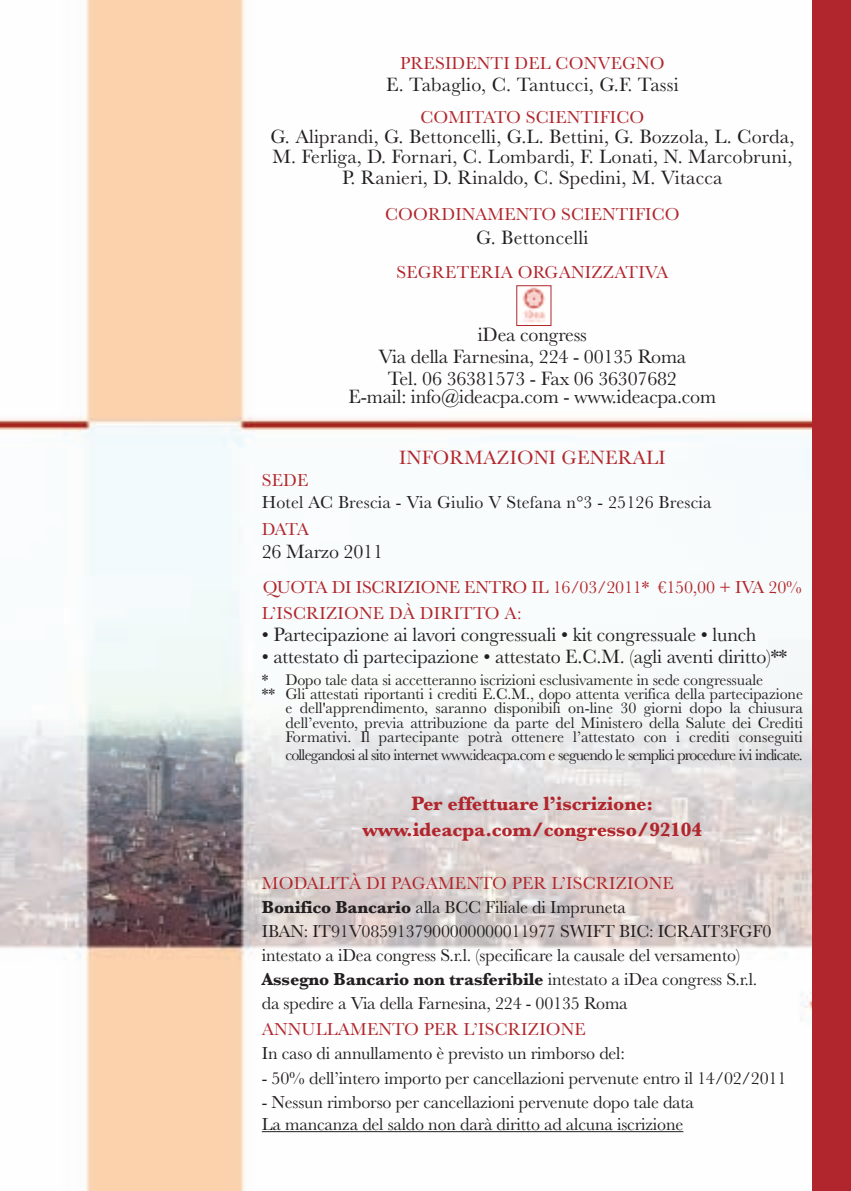
<style>
.page{position:relative;width:851px;height:1191px;background:#fff}
.page>*{position:absolute;margin:0;border:0;box-sizing:border-box;transform-origin:0 0}
.t1{font:20px/22.2px "Baskerville";letter-spacing:-.01em;color:#231f20;text-align:center}
.t2{font:20px/20.2px "Baskerville";letter-spacing:.01em;color:#231f20;text-align:center}
.t3{font:700 20px/26.2px "Baskerville";letter-spacing:-.01em;color:#b1262c;text-align:center}
.t4{font:20px "Baskerville";letter-spacing:.01em;color:#b1262c}
.t5{font:18px/24.2px "Baskerville";letter-spacing:-.01em;color:#231f20}
.t6{font:18px "Baskerville";letter-spacing:.01em;color:#b1262c}
.t7{font:18px/26.2px "Baskerville";letter-spacing:-.01em;color:#b1262c}
.t8{font:18px "Baskerville";letter-spacing:.01em;color:#231f20}
.t9{font:16px "Baskerville";letter-spacing:-.005em;color:#231f20}
.t10{font:16px "Baskerville";letter-spacing:-.05em;color:#231f20}
.s1{color:#b1262c}
.s2{font-weight:700}
</style>
<div class="page">
<img style="left:0;top:0;width:812px;height:1191px">
<div style="left:812px;top:0;width:38px;height:1191px;background:#b1262c"></div>
<hr style="left:262px;top:1131px;width:421px;height:1px;background:#231f20">
<img style="left:518px;top:287px;width:31px;height:37px">
<div style="left:516px;top:285px;width:35px;height:41px;border:1px solid #b1262c"></div>
<p class="t6" style="left:400px;top:52px;width:266px">PRESIDENTI DEL CONVEGNO</p>
<p class="t2" style="left:386px;top:74px;width:294px">E. Tabaglio, C. Tantucci, G.F. Tassi</p>
<p class="t6" style="left:420px;top:106px;width:225px">COMITATO SCIENTIFICO</p>
<p class="t2" style="left:270px;top:126px;width:525px">G. Aliprandi, G. Bettoncelli, G.L. Bettini, G. Bozzola, L. Corda,<br>M. Ferliga, D. Fornari, C. Lombardi, F. Lonati, N. Marcobruni,<br>P. Ranieri, D. Rinaldo, C. Spedini, M. Vitacca</p>
<p class="t6" style="left:385px;top:203px;width:296px">COORDINAMENTO SCIENTIFICO</p>
<p class="t2" style="left:476px;top:227px;width:114px">G. Bettoncelli</p>
<p class="t6" style="left:396px;top:261px;width:273px">SEGRETERIA ORGANIZZATIVA</p>
<p class="t1" style="left:378px;top:323px;width:309px">iDea congress<br>Via della Farnesina, 224 - 00135 Roma<br>Tel. 06 36381573 - Fax 06 36307682</p>
<p class="t1" style="left:348px;top:385px;width:369px">E-mail: info@ideacpa.com - www.ideacpa.com</p>
<p class="t4" style="left:399px;top:445px;width:268px">INFORMAZIONI GENERALI</p>
<p class="t6" style="left:262px;top:469px;width:48px">SEDE</p>
<p class="t8" style="left:262px;top:491px;width:451px">Hotel AC Brescia - Via Giulio V Stefana n°3 - 25126 Brescia</p>
<p class="t6" style="left:262px;top:518px;width:49px">DATA</p>
<p class="t1" style="left:262px;top:540px;width:123px">26 Marzo 2011</p>
<p class="t7" style="left:262px;top:573px;width:541px">QUOTA DI ISCRIZIONE ENTRO IL 16/03/2011* €150,00 + IVA 20%<br>L’ISCRIZIONE DÀ DIRITTO A:</p>
<p class="t1" style="left:262px;top:623px;width:496px">• Partecipazione ai lavori congressuali • kit congressuale • lunch</p>
<p class="t1" style="left:262px;top:645px;width:527px">• attestato di partecipazione • attestato E.C.M. (agli aventi diritto)**</p>
<p class="t9" style="left:262px;top:670px;width:502px">* Dopo tale data si accetteranno iscrizioni esclusivamente in sede congressuale</p>
<p class="t9" style="left:262px;top:684px;width:542px">** Gli attestati riportanti i crediti E.C.M., dopo attenta verifica della partecipazione</p>
<p class="t9" style="left:285px;top:698px;width:519px">e dell'apprendimento, saranno disponibili on-line 30 giorni dopo la chiusura</p>
<p class="t9" style="left:285px;top:712px;width:519px">dell’evento, previa attribuzione da parte del Ministero della Salute dei Crediti</p>
<p class="t9" style="left:285px;top:727px;width:519px">Formativi. Il partecipante potrà ottenere l’attestato con i crediti conseguiti</p>
<p class="t10" style="left:285px;top:745px;width:519px">collegandosi al sito internet www.ideacpa.com e seguendo le semplici procedure ivi indicate.</p>
<p class="t3" style="left:362px;top:790px;width:341px">Per effettuare l’iscrizione: www.ideacpa.com/congresso/92104</p>
<p class="t5" style="left:262px;top:870px;width:511px"><span class="s1">MODALITÀ DI PAGAMENTO PER L’ISCRIZIONE<br></span><span class="s2">Bonifico Bancario</span> alla BCC Filiale di Impruneta<br>IBAN: IT91V0859137900000000011977 SWIFT BIC: ICRAIT3FGF0 intestato a iDea congress S.r.l. (specificare la causale del versamento)<br><span class="s2">Assegno Bancario non trasferibile</span> intestato a iDea congress S.r.l. da spedire a Via della Farnesina, 224 - 00135 Roma</p>
<p class="t6" style="left:262px;top:1018px;width:325px">ANNULLAMENTO PER L’ISCRIZIONE</p>
<p class="t5" style="left:262px;top:1041px;width:364px">In caso di annullamento è previsto un rimborso del:</p>
<p class="t5" style="left:262px;top:1065px;width:526px">- 50% dell’intero importo per cancellazioni pervenute entro il 14/02/2011</p>
<p class="t5" style="left:262px;top:1090px;width:433px;line-height:22.2px">- Nessun rimborso per cancellazioni pervenute dopo tale data<br>La mancanza del saldo non darà diritto ad alcuna iscrizione</p>
</div>
